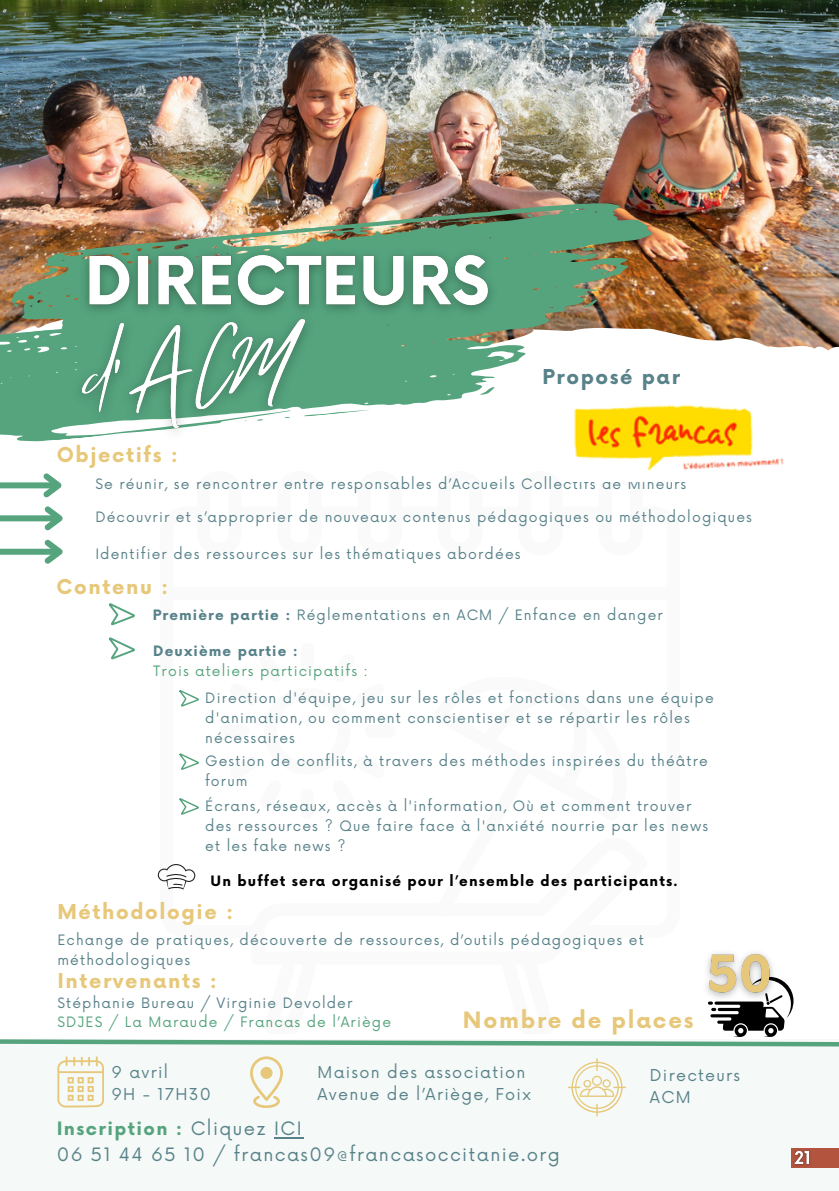
<style>
.page{position:relative;width:839px;height:1191px;background:#fff}
.page>*{position:absolute;margin:0;border:0;box-sizing:border-box;transform-origin:0 0}
.t1{font:700 22px "Now";letter-spacing:.08em;color:#e7c87a}
.t2{font:700 20px "Now";letter-spacing:.08em;color:#e7c87a}
.t3{font:700 20px "Now";letter-spacing:.08em;color:#58828a}
.t4{font:18px/25.6px "Now";letter-spacing:.08em;color:#58828a}
.t5{font:16px/22.6px "Now";letter-spacing:.08em;color:#58828a}
.t6{font:14px/19.8px "Now";letter-spacing:.08em;color:#58828a}
.t7{font:14px "Now";letter-spacing:.08em;color:#55a47e}
.t8{font:700 14px "Now";letter-spacing:.08em;color:#000}
.t9{font:700 14px "Now";letter-spacing:.08em;color:#58828a}
.s1{font-weight:700}
.s2{font-weight:700;color:#55a47e}
</style>
<div class="page">
<img style="left:0;top:0;width:838px;height:351px">
<img style="left:7px;top:196px;width:652px;height:155px">
<svg style="left:41px;top:267px;width:18px;height:9px"></svg>
<svg style="left:582px;top:300px;width:16px;height:8px"></svg>
<svg style="left:581px;top:247px;width:14px;height:4px"></svg>
<svg style="left:228px;top:238px;width:29px;height:2px"></svg>
<svg style="left:440px;top:218px;width:43px;height:6px"></svg>
<svg style="left:526px;top:214px;width:8px;height:4px"></svg>
<svg style="left:389px;top:226px;width:7px;height:2px"></svg>
<svg style="left:416px;top:223px;width:7px;height:2px"></svg>
<svg style="left:544px;top:212px;width:6px;height:2px"></svg>
<svg style="left:270px;top:236px;width:16px;height:4px"></svg>
<svg style="left:0;top:283px;width:556px;height:159px;fill:#55a47e"></svg>
<svg style="left:331px;top:409px;width:40px;height:8px"></svg>
<svg style="left:479px;top:387px;width:16px;height:8px"></svg>
<svg style="left:407px;top:325px;width:85px;height:13px"></svg>
<div style="left:0;top:1039px;width:838px;height:152px;background:#f5f9f7"></div>
<div style="left:0;top:482px;width:58px;height:6px;background:#55a47e"></div>
<div style="left:0;top:515px;width:60px;height:6px;background:#55a47e"></div>
<div style="left:0;top:549px;width:60px;height:6px;background:#55a47e"></div>
<svg style="left:38px;top:473px;width:25px;height:91px"></svg>
<svg style="left:250px;top:1056px;width:33px;height:51px"></svg>
<div style="left:260px;top:1067px;width:12px;height:12px;background:#e7c87a;border-radius:50%"></div>
<svg style="left:57px;top:1056px;width:47px;height:51px"></svg>
<svg style="left:568px;top:1058px;width:58px;height:58px"></svg>
<svg style="left:0;top:981px;width:838px;height:66px"></svg>
<img style="left:574px;top:405px;width:209px;height:66px">
<svg style="left:109px;top:603px;width:26px;height:22px"></svg>
<svg style="left:109px;top:637px;width:26px;height:22px"></svg>
<svg style="left:179px;top:690px;width:20px;height:16px"></svg>
<svg style="left:179px;top:753px;width:20px;height:17px"></svg>
<svg style="left:179px;top:798px;width:20px;height:16px"></svg>
<svg style="left:158px;top:864px;width:37px;height:26px"></svg>
<img style="left:695px;top:952px;width:88px;height:56px">
<img style="left:791px;top:1148px;width:22px;height:20px">
<img style="left:72px;top:240px;width:433px;height:85px">
<img style="left:59px;top:296px;width:272px;height:146px">
<svg style="left:274px;top:1137px;width:29px;height:1px"></svg>
<p class="t2" style="left:57px;top:444px;width:123px">Objectifs :</p>
<p class="t3" style="left:542px;top:366px;width:139px">Proposé par</p>
<p class="t6" style="left:95px;top:475px;width:592px">Se réunir, se rencontrer entre responsables d’Accueils Collectifs de Mineurs</p>
<p class="t6" style="left:95px;top:508px;width:658px">Découvrir et s’approprier de nouveaux contenus pédagogiques ou méthodologiques</p>
<p class="t6" style="left:95px;top:545px;width:427px">Identifier des ressources sur les thématiques abordées</p>
<p class="t2" style="left:57px;top:576px;width:113px">Contenu :</p>
<p class="t6" style="left:153px;top:606px;width:511px"><span class="s1">Première partie :</span> Réglementations en ACM / Enfance en danger</p>
<p class="t9" style="left:153px;top:643px;width:146px">Deuxième partie :</p>
<p class="t7" style="left:153px;top:664px;width:216px">Trois ateliers participatifs :</p>
<h3 class="t6" style="left:205px;top:689px;width:510px">Direction d'équipe, jeu sur les rôles et fonctions dans une équipe d'animation, ou comment conscientiser et se répartir les rôles nécessaires</h3>
<p class="t6" style="left:205px;top:752px;width:504px">Gestion de conflits, à travers des méthodes inspirées du théâtre forum</p>
<h6 class="t6" style="left:205px;top:797px;width:504px">Écrans, réseaux, accès à l'information, Où et comment trouver des ressources ? Que faire face à l'anxiété nourrie par les news et les fake news ?</h6>
<p class="t8" style="left:211px;top:873px;width:469px">Un buffet sera organisé pour l’ensemble des participants.</p>
<h6 class="t2" style="left:57px;top:901px;width:177px">Méthodologie :</h6>
<p class="t6" style="left:57px;top:931px;width:588px">Echange de pratiques, découverte de ressources, d’outils pédagogiques et méthodologiques</p>
<h3 class="t2" style="left:57px;top:970px;width:161px">Intervenants :</h3>
<p class="t6" style="left:57px;top:993px;width:296px">Stéphanie Bureau / Virginie Devolder</p>
<h3 class="t7" style="left:57px;top:1015px;width:335px">SDJES / La Maraude / Francas de l’Ariège</h3>
<p class="t1" style="left:463px;top:1008px;width:232px">Nombre de places</p>
<p class="t5" style="left:111px;top:1062px;width:101px">9 avril<br>9H - 17H30</p>
<p class="t5" style="left:317px;top:1062px;width:215px">Maison des association<br>Avenue de l’Ariège, Foix</p>
<p class="t5" style="left:650px;top:1064px;width:92px">Directeurs<br>ACM</p>
<p class="t4" style="left:57px;top:1117px;width:504px"><span class="s2">Inscription :</span> Cliquez ICI<br>06 51 44 65 10 / francas09@francasoccitanie.org</p>
</div>
